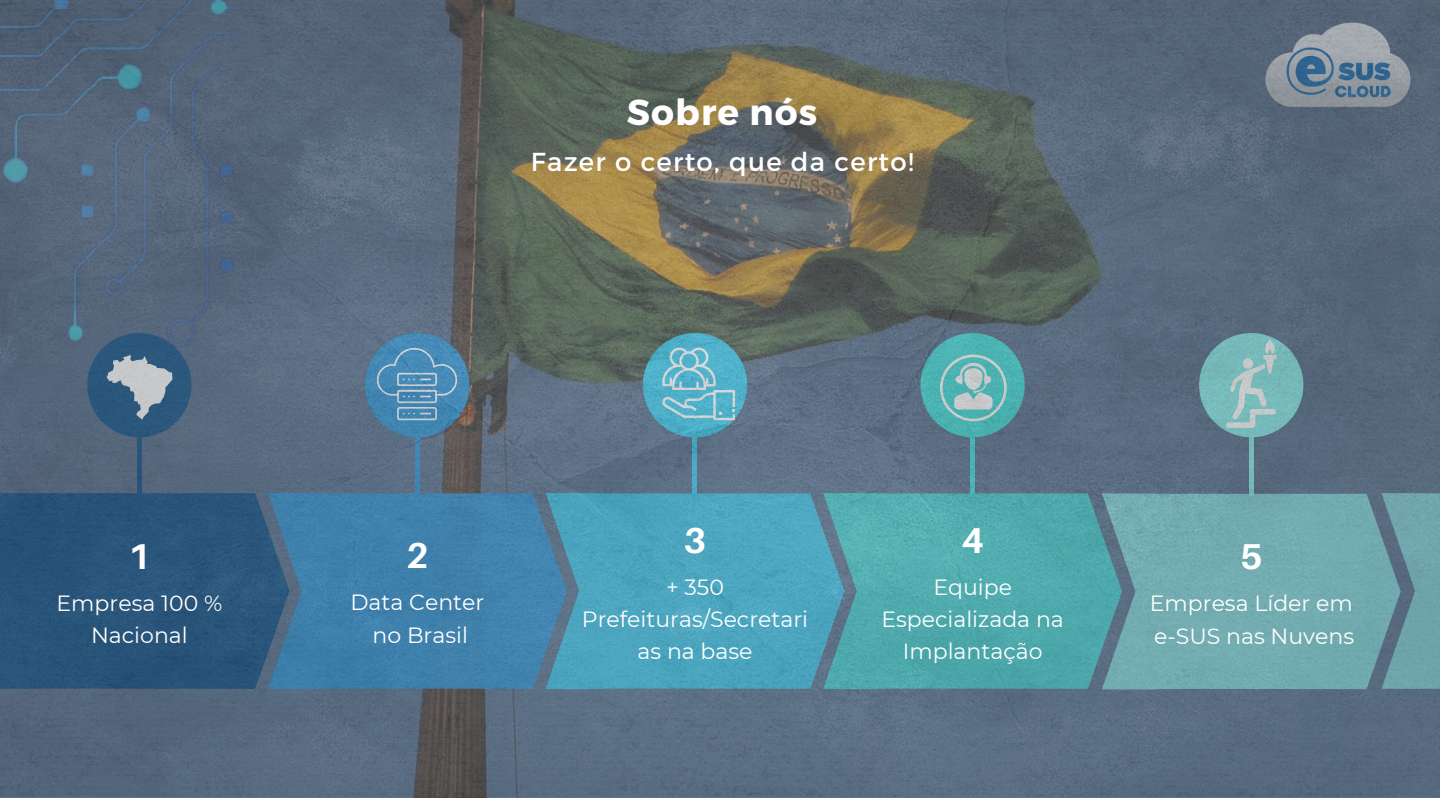
<style>
.page{position:relative;width:1440px;height:810px;background:#fff}
.page>*{position:absolute;margin:0;border:0;box-sizing:border-box;transform-origin:0 0}
.t1{font:700 36px "Montserrat";letter-spacing:.03em;color:#fff}
.t2{font:700 36px "Aileron";color:#fff}
.t3{font:26px "Montserrat";letter-spacing:.05em;color:#fff}
.t4{font:22px/32.2px "Montserrat";color:#fff;text-align:center}
</style>
<div class="page">
<img style="left:0;top:0;width:1440px;height:797px">
<div style="left:0;top:493px;width:268px;height:196px;background:#295479"></div>
<svg style="left:268px;top:493px;width:42px;height:196px;background:#417398"></svg>
<div style="left:310px;top:493px;width:236px;height:196px;background:#4081ac"></div>
<svg style="left:546px;top:493px;width:41px;height:196px;background:#4e93ae"></svg>
<svg style="left:587px;top:493px;width:236px;height:196px;background:#4ca4bd"></svg>
<svg style="left:823px;top:493px;width:42px;height:196px;background:#559da8"></svg>
<svg style="left:865px;top:493px;width:237px;height:196px;background:#4fa9ac"></svg>
<svg style="left:1102px;top:493px;width:53px;height:196px;background:#689ca4"></svg>
<div style="left:1144px;top:494px;width:237px;height:195px;background:#72acb0"></div>
<svg style="left:1381px;top:493px;width:59px;height:196px;background:#6999a1"></svg>
<div style="left:137px;top:415px;width:5px;height:78px;background:#295479"></div>
<div style="left:415px;top:417px;width:5px;height:79px;background:#4186b3"></div>
<hr style="left:693px;top:417px;width:4px;height:79px;background:#47a8c2">
<div style="left:970px;top:415px;width:5px;height:78px;background:#4bb3b2"></div>
<hr style="left:1249px;top:417px;width:4px;height:79px;background:#76b9b9">
<svg style="left:87px;top:348px;width:104px;height:89px;background:#54728c"></svg>
<svg style="left:365px;top:333px;width:104px;height:104px;background:#5486a8"></svg>
<svg style="left:643px;top:333px;width:104px;height:104px;background:#60a5b8"></svg>
<svg style="left:920px;top:333px;width:105px;height:104px;background:#60a5aa"></svg>
<svg style="left:1199px;top:333px;width:104px;height:104px;background:#79a9ae"></svg>
<img style="left:1266px;top:11px;width:144px;height:109px">
<img style="left:0;top:0;width:240px;height:348px">
<h1 class="t1" style="left:627px;top:89px;width:192px">Sobre nós</h1>
<p class="t3" style="left:531px;top:144px;width:384px">Fazer o certo, que da certo!</p>
<h1 class="t2" style="left:128px;top:534px;width:24px">1</h1>
<p class="t4" style="left:57px;top:587px;width:167px">Empresa 100 %<br>Nacional</p>
<h1 class="t2" style="left:406px;top:533px;width:24px">2</h1>
<p class="t4" style="left:350px;top:586px;width:135px;line-height:33px">Data Center no Brasil</p>
<h1 class="t2" style="left:684px;top:518px;width:24px">3</h1>
<p class="t4" style="left:582px;top:571px;width:228px">+ 350<br>Prefeituras/Secretari as na base</p>
<h1 class="t2" style="left:961px;top:518px;width:24px">4</h1>
<p class="t4" style="left:881px;top:571px;width:184px">Equipe<br>Especializada na<br>Implantação</p>
<h1 class="t2" style="left:1240px;top:534px;width:24px">5</h1>
<p class="t4" style="left:1150px;top:586px;width:206px;line-height:33px;text-align:left">Empresa Líder em e-SUS nas Nuvens</p>
</div>
